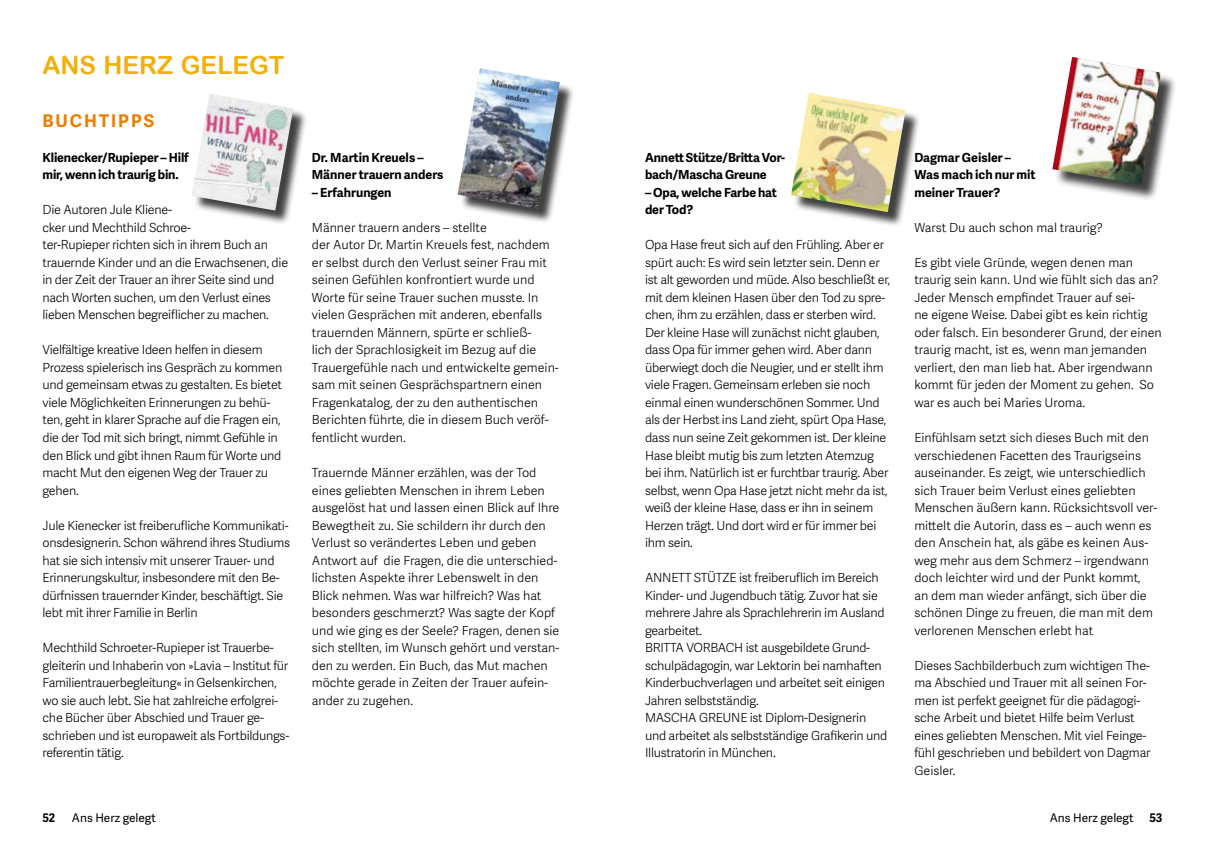
<style>
.page{position:relative;width:1205px;height:851px;background:#fff}
.page>*{position:absolute;margin:0;border:0;box-sizing:border-box;transform-origin:0 0}
.t1{font:700 25px "Arial Rounded MT Std";color:#f2b00a}
.t2{font:700 17.5px "Adelle Sans";letter-spacing:.11em;color:#ec7d00}
.t3{font:300 12.5px/17.5px "Adelle Sans";letter-spacing:-.02em;color:#000}
.t4{font:300 12.5px/17.5px "Adelle Sans";color:#000}
.t5{font:700 12.5px/17.5px "Adelle Sans";letter-spacing:-.01em;color:#000}
.t6{font:11.88px "Adelle Sans";color:#000}
.t7{font:700 11.88px "Adelle Sans";color:#000}
</style>
<div class="page">
<div style="left:460px;top:70px;width:115px;height:153px;background:#000;opacity:.75"></div>
<img style="left:457px;top:68px;width:103px;height:141px">
<div style="left:194px;top:96px;width:114px;height:129px;background:#000;opacity:.75"></div>
<img style="left:192px;top:94px;width:101px;height:116px">
<div style="left:793px;top:95px;width:128px;height:132px;background:#000;opacity:.75"></div>
<img style="left:791px;top:93px;width:115px;height:119px">
<div style="left:1055px;top:59px;width:123px;height:142px;background:#000;opacity:.75"></div>
<img style="left:1052px;top:57px;width:109px;height:128px">
<h1 class="t1" style="left:43px;top:51px;width:243px">ANS HERZ GELEGT</h1>
<h2 class="t2" style="left:43px;top:108px;width:113px">BUCHTIPPS</h2>
<p class="t5" style="left:43px;top:148px;width:148px">Klienecker/Rupieper – Hilf mir, wenn ich traurig bin.</p>
<p class="t3" style="left:43px;top:201px;width:247px">Die Autoren Jule Kliene-<br>cker und Mechthild Schroe-<br>ter-Rupieper richten sich in ihrem Buch an trauernde Kinder und an die Erwachsenen, die in der Zeit der Trauer an ihrer Seite sind und nach Worten suchen, um den Verlust eines lieben Menschen begreiflicher zu machen.</p>
<p class="t3" style="left:43px;top:341px;width:241px">Vielfältige kreative Ideen helfen in diesem Prozess spielerisch ins Gespräch zu kommen und gemeinsam etwas zu gestalten. Es bietet viele Möglichkeiten Erinnerungen zu behü&shy;ten, geht in klarer Sprache auf die Fragen ein, die der Tod mit sich bringt, nimmt Gefühle in den Blick und gibt ihnen Raum für Worte und macht Mut den eigenen Weg der Trauer zu gehen.</p>
<p class="t3" style="left:43px;top:516px;width:249px">Jule Kienecker ist freiberufliche Kommunikati&shy;onsdesignerin. Schon während ihres Studiums hat sie sich intensiv mit unserer Trauer- und Erinnerungskultur, insbesondere mit den Be&shy;dürfnissen trauernder Kinder, beschäftigt. Sie lebt mit ihrer Familie in Berlin</p>
<p class="t3" style="left:43px;top:638px;width:248px">Mechthild Schroeter-Rupieper ist Trauerbe&shy;gleiterin und Inhaberin von »Lavia – Institut für Familientrauerbegleitung« in Gelsenkirchen, wo sie auch lebt. Sie hat zahlreiche erfolgrei&shy;che Bücher über Abschied und Trauer ge&shy;schrieben und ist europaweit als Fortbildungs&shy;referentin tätig.</p>
<p class="t5" style="left:312px;top:148px;width:133px">Dr. Martin Kreuels –<br>Männer trauern anders</p>
<p class="t5" style="left:312px;top:183px;width:81px">– Erfahrungen</p>
<p class="t4" style="left:312px;top:218px;width:248px">Männer trauern anders – stellte<br>der Autor Dr. Martin Kreuels fest, nachdem er selbst durch den Verlust seiner Frau mit seinen Gefühlen konfrontiert wurde und Worte für seine Trauer suchen musste. In vielen Gesprächen mit anderen, ebenfalls trauernden Männern, spürte er schließ-<br>lich der Sprachlosigkeit im Bezug auf die Trauergefühle nach und entwickelte gemein&shy;sam mit seinen Gesprächspartnern einen Fragenkatalog, der zu den authentischen Berichten führte, die in diesem Buch veröf&shy;fentlicht wurden.</p>
<p class="t4" style="left:312px;top:463px;width:249px">Trauernde Männer erzählen, was der Tod eines geliebten Menschen in ihrem Leben ausgelöst hat und lassen einen Blick auf Ihre Bewegtheit zu. Sie schildern ihr durch den Verlust so verändertes Leben und geben Antwort auf die Fragen, die die unterschied&shy;lichsten Aspekte ihrer Lebenswelt in den Blick nehmen. Was war hilfreich? Was hat besonders geschmerzt? Was sagte der Kopf und wie ging es der Seele? Fragen, denen sie sich stellten, im Wunsch gehört und verstan&shy;den zu werden. Ein Buch, das Mut machen möchte gerade in Zeiten der Trauer aufein&shy;ander zu zugehen.</p>
<p class="t5" style="left:645px;top:148px;width:142px">Annett Stütze/Britta Vor&shy;bach/Mascha Greune</p>
<p class="t5" style="left:645px;top:183px;width:133px">– Opa, welche Farbe hat der Tod?</p>
<p class="t3" style="left:645px;top:236px;width:247px">Opa Hase freut sich auf den Frühling. Aber er spürt auch: Es wird sein letzter sein. Denn er ist alt geworden und müde. Also beschließt er, mit dem kleinen Hasen über den Tod zu spre&shy;chen, ihm zu erzählen, dass er sterben wird.<br>Der kleine Hase will zunächst nicht glauben, dass Opa für immer gehen wird. Aber dann überwiegt doch die Neugier, und er stellt ihm viele Fragen. Gemeinsam erleben sie noch einmal einen wunderschönen Sommer. Und als der Herbst ins Land zieht, spürt Opa Hase, dass nun seine Zeit gekommen ist. Der kleine Hase bleibt mutig bis zum letzten Atemzug bei ihm. Natürlich ist er furchtbar traurig. Aber selbst, wenn Opa Hase jetzt nicht mehr da ist, weiß der kleine Hase, dass er ihn in seinem Herzen trägt. Und dort wird er für immer bei ihm sein.</p>
<p class="t3" style="left:645px;top:568px;width:244px">ANNETT STÜTZE ist freiberuflich im Bereich Kinder- und Jugendbuch tätig. Zuvor hat sie mehrere Jahre als Sprachlehrerin im Ausland gearbeitet.<br>BRITTA VORBACH ist ausgebildete Grund&shy;schulpädagogin, war Lektorin bei namhaften Kinderbuchverlagen und arbeitet seit einigen Jahren selbstständig.<br>MASCHA GREUNE ist Diplom-Designerin und arbeitet als selbstständige Grafikerin und Illustratorin in München.</p>
<p class="t5" style="left:914px;top:148px;width:123px">Dagmar Geisler –<br>Was mach ich nur mit meiner Trauer?</p>
<p class="t4" style="left:914px;top:218px;width:190px">Warst Du auch schon mal traurig?</p>
<p class="t4" style="left:914px;top:253px;width:249px">Es gibt viele Gründe, wegen denen man traurig sein kann. Und wie fühlt sich das an?<br>Jeder Mensch empfindet Trauer auf sei-<br>ne eigene Weise. Dabei gibt es kein richtig oder falsch. Ein besonderer Grund, der einen traurig macht, ist es, wenn man jemanden verliert, den man lieb hat. Aber irgendwann kommt für jeden der Moment zu gehen. So war es auch bei Maries Uroma.</p>
<p class="t4" style="left:914px;top:428px;width:245px">Einfühlsam setzt sich dieses Buch mit den verschiedenen Facetten des Traurigseins auseinander. Es zeigt, wie unterschiedlich sich Trauer beim Verlust eines geliebten Menschen äußern kann. Rücksichtsvoll ver&shy;mittelt die Autorin, dass es – auch wenn es den Anschein hat, als gäbe es keinen Aus&shy;weg mehr aus dem Schmerz – irgendwann doch leichter wird und der Punkt kommt, an dem man wieder anfängt, sich über die schönen Dinge zu freuen, die man mit dem verlorenen Menschen erlebt hat</p>
<p class="t3" style="left:914px;top:656px;width:238px">Dieses Sachbilderbuch zum wichtigen The&shy;ma Abschied und Trauer mit all seinen For&shy;men ist perfekt geeignet für die pädagogi&shy;sche Arbeit und bietet Hilfe beim Verlust eines geliebten Menschen. Mit viel Feinge&shy;fühl geschrieben und bebildert von Dagmar Geisler.</p>
<p class="t6" style="left:72px;top:809px;width:85px">Ans Herz gelegt</p>
<p class="t6" style="left:1049px;top:809px;width:85px">Ans Herz gelegt</p>
<p class="t7" style="left:43px;top:809px;width:14px">52</p>
<p class="t7" style="left:1149px;top:809px;width:15px">53</p>
</div>
